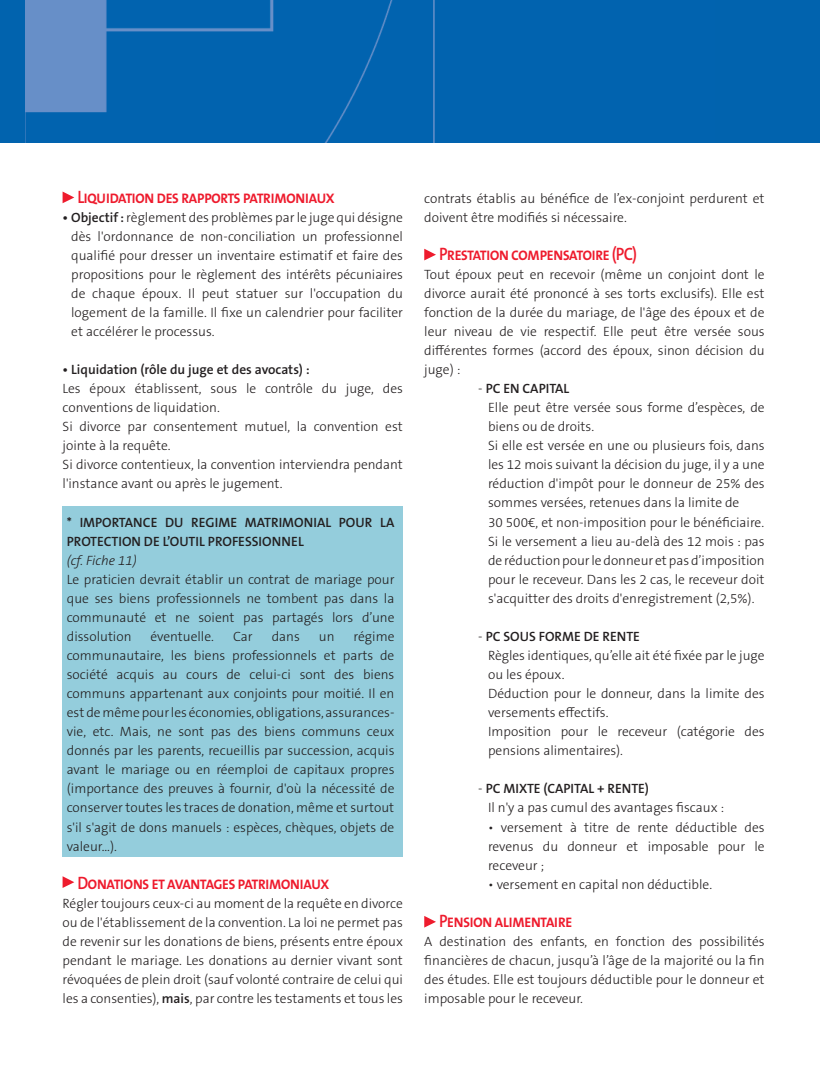
<style>
.page{position:relative;width:820px;height:1075px;background:#fff}
.page>*{position:absolute;margin:0;border:0;box-sizing:border-box;transform-origin:0 0}
.Titre_2_rouge{font:600 18px "The Sans OT6";letter-spacing:-.05em;color:#ee1b2d;scale:.9 1}
.texte_courant{font:300 13.5px/19px "The Sans OT3";color:#231f20;text-align:justify}
.texte_courant-2{font:600 13.5px/19px "The Sans OT6";color:#231f20}
.texte_courant-3{font:italic 300 13.5px "The Sans OT3";color:#231f20}
.s1{font-family:"The Sans OT6";font-weight:600}
.s2{font-family:"The Sans OT3";font-weight:300}
</style>
<div class="page">
<div style="left:20px;top:0;width:799px;height:143px;background:#0163ae"></div>
<img style="left:25px;top:0;width:410px;height:143px">
<div style="left:0;top:0;width:24px;height:143px;background:#0163ae"></div>
<div style="left:63px;top:506px;width:340px;height:351px;background:#94cddc"></div>
<svg style="left:63px;top:191px;width:11px;height:12px"></svg>
<svg style="left:63px;top:876px;width:11px;height:11px"></svg>
<svg style="left:424px;top:249px;width:12px;height:11px"></svg>
<svg style="left:424px;top:916px;width:12px;height:11px"></svg>
<p class="Titre_2_rouge" style="left:77px;top:185px;width:287px">Liquidation des rapports patrimoniaux</p>
<p class="texte_courant" style="left:71px;top:207px;width:333px;text-indent:-9px"><span class="s1">• Objectif :</span> règlement des problèmes par le juge qui désigne dès l'ordonnance de non-conciliation un professionnel qualifié pour dresser un inventaire estimatif et faire des propositions pour le règlement des intérêts pécuniaires de chaque époux. Il peut statuer sur l'occupation du logement de la famille. Il fixe un calendrier pour faciliter et accélérer le processus.</p>
<p class="texte_courant-2" style="left:63px;top:360px;width:249px">• Liquidation (rôle du juge et des avocats) :</p>
<p class="texte_courant" style="left:63px;top:379px;width:342px">Les époux établissent, sous le contrôle du juge, des conventions de liquidation.</p>
<p class="texte_courant" style="left:63px;top:417px;width:341px">Si divorce par consentement mutuel, la convention est jointe à la requête.</p>
<p class="texte_courant" style="left:63px;top:455px;width:341px">Si divorce contentieux, la convention interviendra pendant l'instance avant ou après le jugement.</p>
<p class="texte_courant-2" style="left:67px;top:512px;width:329px">* IMPORTANCE DU REGIME MATRIMONIAL POUR LA<br>PROTECTION DE L’OUTIL PROFESSIONNEL</p>
<p class="texte_courant-3" style="left:67px;top:551px;width:72px">(cf. Fiche 11)</p>
<p class="texte_courant" style="left:67px;top:569px;width:329px">Le praticien devrait établir un contrat de mariage pour que ses biens professionnels ne tombent pas dans la communauté et ne soient pas partagés lors d’une dissolution</p>
<p class="texte_courant" style="left:67px;top:627px;width:329px;text-indent:287px">régime communautaire, les biens professionnels et parts de société acquis au cours de celui-ci sont des biens communs appartenant aux conjoints pour moitié. Il en est de même pour les économies, obligations, assurances&shy;vie, etc. Mais, ne sont pas des biens communs ceux donnés par les parents, recueillis par succession, acquis avant le mariage ou en réemploi de capitaux propres (importance des preuves à fournir, d'où la nécessité de conserver toutes les traces de donation, même et surtout s'il s'agit de dons manuels : espèces, chèques, objets de valeur...).</p>
<p class="Titre_2_rouge" style="left:77px;top:871px;width:282px">Donations et avantages patrimoniaux</p>
<p class="texte_courant" style="left:63px;top:893px;width:342px">Régler toujours ceux-ci au moment de la requête en divorce ou de l'établissement de la convention. La loi ne permet pas de revenir sur les donations de biens, présents entre époux pendant le mariage. Les donations au dernier vivant sont révoquées de plein droit (sauf volonté contraire de celui qui les a consenties), <span class="s1">mais</span>, par contre les testaments et tous les</p>
<p class="texte_courant" style="left:150px;top:627px;width:65px">éventuelle.</p>
<p class="texte_courant" style="left:233px;top:627px;width:21px">Car</p>
<p class="texte_courant" style="left:272px;top:627px;width:30px">dans</p>
<p class="texte_courant" style="left:319px;top:627px;width:17px">un</p>
<p class="texte_courant" style="left:424px;top:188px;width:341px">contrats établis au bénéfice de l’ex-conjoint perdurent et doivent être modifiés si nécessaire.</p>
<p class="Titre_2_rouge" style="left:439px;top:242px;width:221px">Prestation compensatoire (PC)</p>
<p class="texte_courant" style="left:424px;top:265px;width:342px">Tout époux peut en recevoir (même un conjoint dont le divorce aurait été prononcé à ses torts exclusifs). Elle est fonction de la durée du mariage, de l'âge des époux et de leur niveau de vie respectif. Elle peut être versée sous différentes formes (accord des époux, sinon décision du juge) :</p>
<p class="texte_courant-2" style="left:478px;top:379px;width:93px"><span class="s2">-</span> PC EN CAPITAL</p>
<p class="texte_courant" style="left:488px;top:398px;width:278px">Elle peut être versée sous forme d’espèces, de biens ou de droits.</p>
<p class="texte_courant" style="left:488px;top:436px;width:278px">Si elle est versée en une ou plusieurs fois, dans les 12 mois suivant la décision du juge, il y a une réduction d'impôt pour le donneur de 25% des sommes versées, retenues dans la limite de</p>
<p class="texte_courant" style="left:488px;top:512px;width:277px">30 500€, et non-imposition pour le bénéficiaire.</p>
<p class="texte_courant" style="left:488px;top:531px;width:278px">Si le versement a lieu au-delà des 12 mois : pas de réduction pour le donneur et pas d’imposition pour le receveur. Dans les 2 cas, le receveur doit s'acquitter des droits d'enregistrement (2,5%).</p>
<p class="texte_courant-2" style="left:478px;top:627px;width:163px"><span class="s2">-</span> PC SOUS FORME DE RENTE</p>
<p class="texte_courant" style="left:488px;top:646px;width:278px">Règles identiques, qu’elle ait été fixée par le juge ou les époux.</p>
<p class="texte_courant" style="left:488px;top:684px;width:278px">Déduction pour le donneur, dans la limite des versements effectifs.</p>
<p class="texte_courant" style="left:488px;top:722px;width:278px">Imposition pour le receveur (catégorie des pensions alimentaires).</p>
<p class="texte_courant-2" style="left:478px;top:779px;width:172px"><span class="s2">-</span> PC MIXTE (CAPITAL + RENTE)</p>
<p class="texte_courant" style="left:488px;top:798px;width:238px">Il n'y a pas cumul des avantages fiscaux :</p>
<p class="texte_courant" style="left:488px;top:817px;width:278px">• versement à titre de rente déductible des revenus du donneur et imposable pour le receveur ;</p>
<p class="texte_courant" style="left:488px;top:874px;width:226px">• versement en capital non déductible.</p>
<p class="Titre_2_rouge" style="left:439px;top:909px;width:150px">Pension alimentaire</p>
<p class="texte_courant" style="left:424px;top:931px;width:342px">A destination des enfants, en fonction des possibilités financières de chacun, jusqu’à l’âge de la majorité ou la fin des études. Elle est toujours déductible pour le donneur et imposable pour le receveur.</p>
</div>
